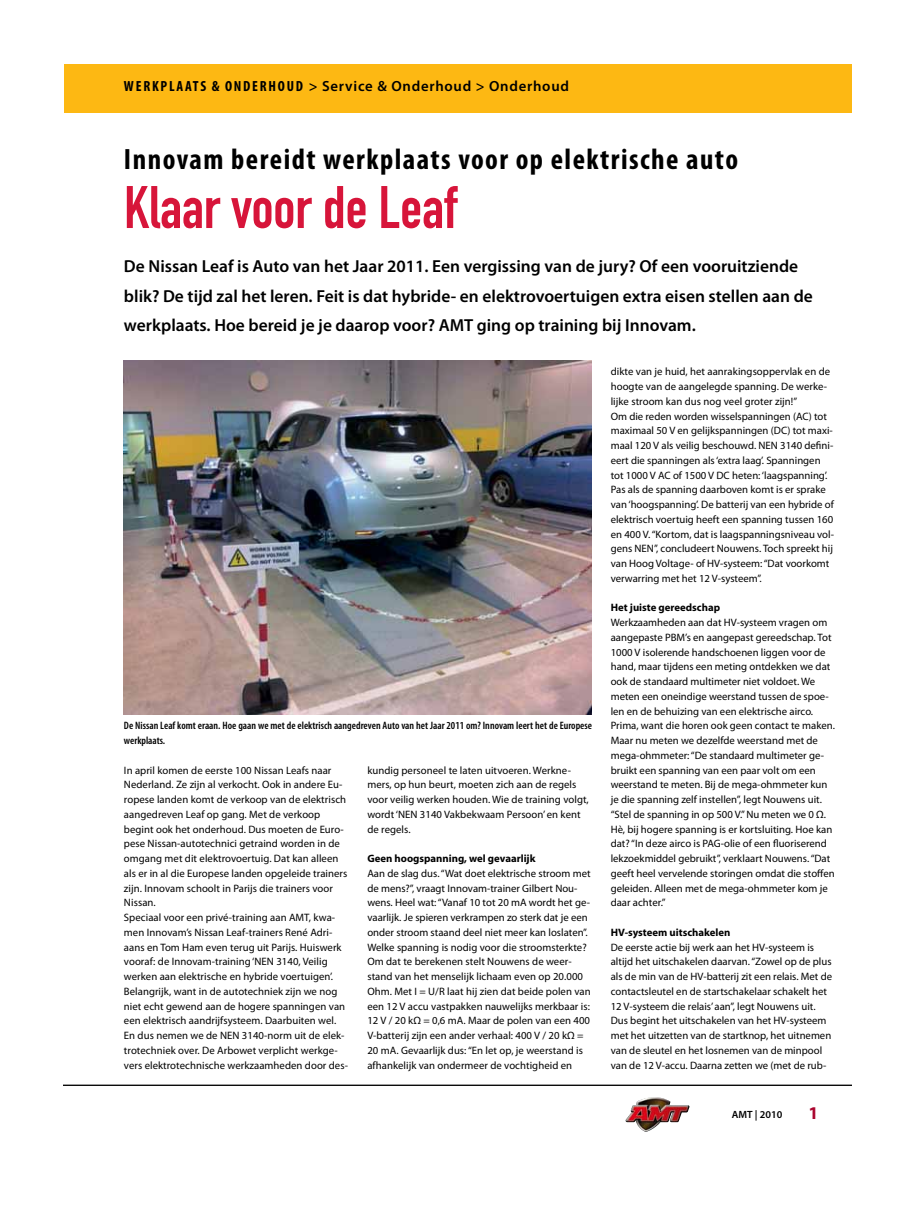
<style>
.page{position:relative;width:915px;height:1212px;background:#fff}
.page>*{position:absolute;margin:0;border:0;box-sizing:border-box;transform-origin:0 0}
.t1{font:58.95px "DIN Engschrift Std";color:#d7153a}
.t2{font:700 condensed 29.55px "Myriad Pro";letter-spacing:.05em;color:#000}
.t3{font:700 18px "Myriad Pro";color:#aa052e}
.t4{font:600 17.4px/29.5px "Myriad Pro";color:#000}
.t5{font:600 14.7px "Myriad Pro";letter-spacing:.05em;color:#000}
.t6{font:10.65px/14.7px "Myriad Pro";color:#000}
.t7{font:600 condensed 10.65px/14.7px "Myriad Pro";letter-spacing:.005em;color:#000}
.t8{font:700 10.65px "Myriad Pro";color:#000}
.t9{font:600 10.5px "Myriad Pro";color:#000}
.s1{font-weight:700;font-stretch:condensed}
</style>
<div class="page">
<img style="left:625px;top:1097px;width:64px;height:35px">
<div style="left:64px;top:64px;width:786px;height:48px;background:#fdb813"></div>
<hr style="left:64px;top:1084px;width:786px;height:2px;background:#000">
<img style="left:124px;top:361px;width:467px;height:354px">
<h3 class="t5" style="left:124px;top:77px;width:446px"><span class="s1">WERKPLAATS &amp; ONDERHOUD</span> &gt; Service &amp; Onderhoud &gt; Onderhoud</h3>
<h2 class="t2" style="left:124px;top:141px;width:615px">Innovam bereidt werkplaats voor op elektrische auto</h2>
<h1 class="t1" style="left:124px;top:173px;width:334px">Klaar voor de Leaf</h1>
<p class="t4" style="left:124px;top:251px;width:690px">De Nissan Leaf is Auto van het Jaar 2011. Een vergissing van de jury? Of een vooruitziende blik? De tijd zal het leren. Feit is dat hybride- en elektrovoertuigen extra eisen stellen aan de werkplaats. Hoe bereid je je daarop voor? AMT ging op training bij Innovam.</p>
<p class="t7" style="left:124px;top:719px;width:469px">De Nissan Leaf komt eraan. Hoe gaan we met de elektrisch aangedreven Auto van het Jaar 2011 om? Innovam leert het de Europese werkplaats.</p>
<p class="t6" style="left:124px;top:762px;width:225px">In april komen de eerste 100 Nissan Leafs naar Nederland. Ze zijn al verkocht. Ook in andere Eu&shy;ropese landen komt de verkoop van de elektrisch aangedreven Leaf op gang. Met de verkoop begint ook het onderhoud. Dus moeten de Euro&shy;pese Nissan-autotechnici getraind worden in de omgang met dit elektrovoertuig. Dat kan alleen als er in al die Europese landen opgeleide trainers zijn. Innovam schoolt in Parijs die trainers voor Nissan.<br>Speciaal voor een privé-training aan AMT, kwa&shy;men Innovam’s Nissan Leaf-trainers René Adri&shy;aans en Tom Ham even terug uit Parijs. Huiswerk vooraf: de Innovam-training ‘NEN 3140, Veilig werken aan elektrische en hybride voertuigen’.<br>Belangrijk, want in de autotechniek zijn we nog niet echt gewend aan de hogere spanningen van een elektrisch aandrijfsysteem. Daarbuiten wel.<br>En dus nemen we de NEN 3140-norm uit de elek&shy;trotechniek over. De Arbowet verplicht werkge&shy;vers elektrotechnische werkzaamheden door des-</p>
<p class="t6" style="left:367px;top:762px;width:223px">kundig personeel te laten uitvoeren. Werkne&shy;mers, op hun beurt, moeten zich aan de regels voor veilig werken houden. Wie de training volgt, wordt ‘NEN 3140 Vakbekwaam Persoon’ en kent de regels.</p>
<p class="t8" style="left:367px;top:851px;width:170px">Geen hoogspanning, wel gevaarlijk</p>
<p class="t6" style="left:367px;top:866px;width:225px">Aan de slag dus. “Wat doet elektrische stroom met de mens?”, vraagt Innovam-trainer Gilbert Nou&shy;wens. Heel wat: “Vanaf 10 tot 20 mA wordt het ge&shy;vaarlijk. Je spieren verkrampen zo sterk dat je een onder stroom staand deel niet meer kan loslaten”.<br>Welke spanning is nodig voor die stroomsterkte?<br>Om dat te berekenen stelt Nouwens de weer&shy;stand van het menselijk lichaam even op 20.000<br>Ohm. Met I = U/R laat hij zien dat beide polen van een 12 V accu vastpakken nauwelijks merkbaar is:<br>12 V / 20 kΩ = 0,6 mA. Maar de polen van een 400<br>V-batterij zijn een ander verhaal: 400 V / 20 kΩ = 20 mA. Gevaarlijk dus: “En let op, je weerstand is afhankelijk van ondermeer de vochtigheid en</p>
<p class="t6" style="left:610px;top:364px;width:225px">dikte van je huid, het aanrakingsoppervlak en de hoogte van de aangelegde spanning. De werke&shy;lijke stroom kan dus nog veel groter zijn!”<br>Om die reden worden wisselspanningen (AC) tot maximaal 50 V en gelijkspanningen (DC) tot maxi&shy;maal 120 V als veilig beschouwd. NEN 3140 defini&shy;eert die spanningen als ‘extra laag’. Spanningen tot 1000 V AC of 1500 V DC heten: ‘laagspanning’.<br>Pas als de spanning daarboven komt is er sprake van ‘hoogspanning’. De batterij van een hybride of elektrisch voertuig heeft een spanning tussen 160 en 400 V. “Kortom, dat is laagspanningsniveau vol&shy;gens NEN”, concludeert Nouwens. Toch spreekt hij van Hoog Voltage- of HV-systeem: “Dat voorkomt verwarring met het 12 V-systeem”.</p>
<p class="t8" style="left:610px;top:601px;width:111px">Het juiste gereedschap</p>
<p class="t6" style="left:610px;top:615px;width:225px">Werkzaamheden aan dat HV-systeem vragen om aangepaste PBM’s en aangepast gereedschap. Tot 1000 V isolerende handschoenen liggen voor de hand, maar tijdens een meting ontdekken we dat ook de standaard multimeter niet voldoet. We meten een oneindige weerstand tussen de spoe&shy;len en de behuizing van een elektrische airco.<br>Prima, want die horen ook geen contact te maken.<br>Maar nu meten we dezelfde weerstand met de mega-ohmmeter: “De standaard multimeter ge&shy;bruikt een spanning van een paar volt om een weerstand te meten. Bij de mega-ohmmeter kun je die spanning zelf instellen”, legt Nouwens uit. “Stel de spanning in op 500 V.” Nu meten we 0 Ω.<br>Hè, bij hogere spanning is er kortsluiting. Hoe kan dat? “In deze airco is PAG-olie of een fluoriserend lekzoekmiddel gebruikt”, verklaart Nouwens. “Dat geeft heel vervelende storingen omdat die stoffen geleiden. Alleen met de mega-ohmmeter kom je daar achter.”</p>
<p class="t8" style="left:610px;top:925px;width:121px">HV-systeem uitschakelen</p>
<p class="t6" style="left:610px;top:939px;width:223px">De eerste actie bij werk aan het HV-systeem is altijd het uitschakelen daarvan. “Zowel op de plus als de min van de HV-batterij zit een relais. Met de contactsleutel en de startschakelaar schakelt het 12 V-systeem die relais’ aan”, legt Nouwens uit.<br>Dus begint het uitschakelen van het HV-systeem met het uitzetten van de startknop, het uitnemen van de sleutel en het losnemen van de minpool van de 12 V-accu. Daarna zetten we (met de rub-</p>
<p class="t9" style="left:731px;top:1107px;width:52px">AMT | 2010</p>
<h3 class="t3" style="left:808px;top:1101px;width:11px">1</h3>
</div>
